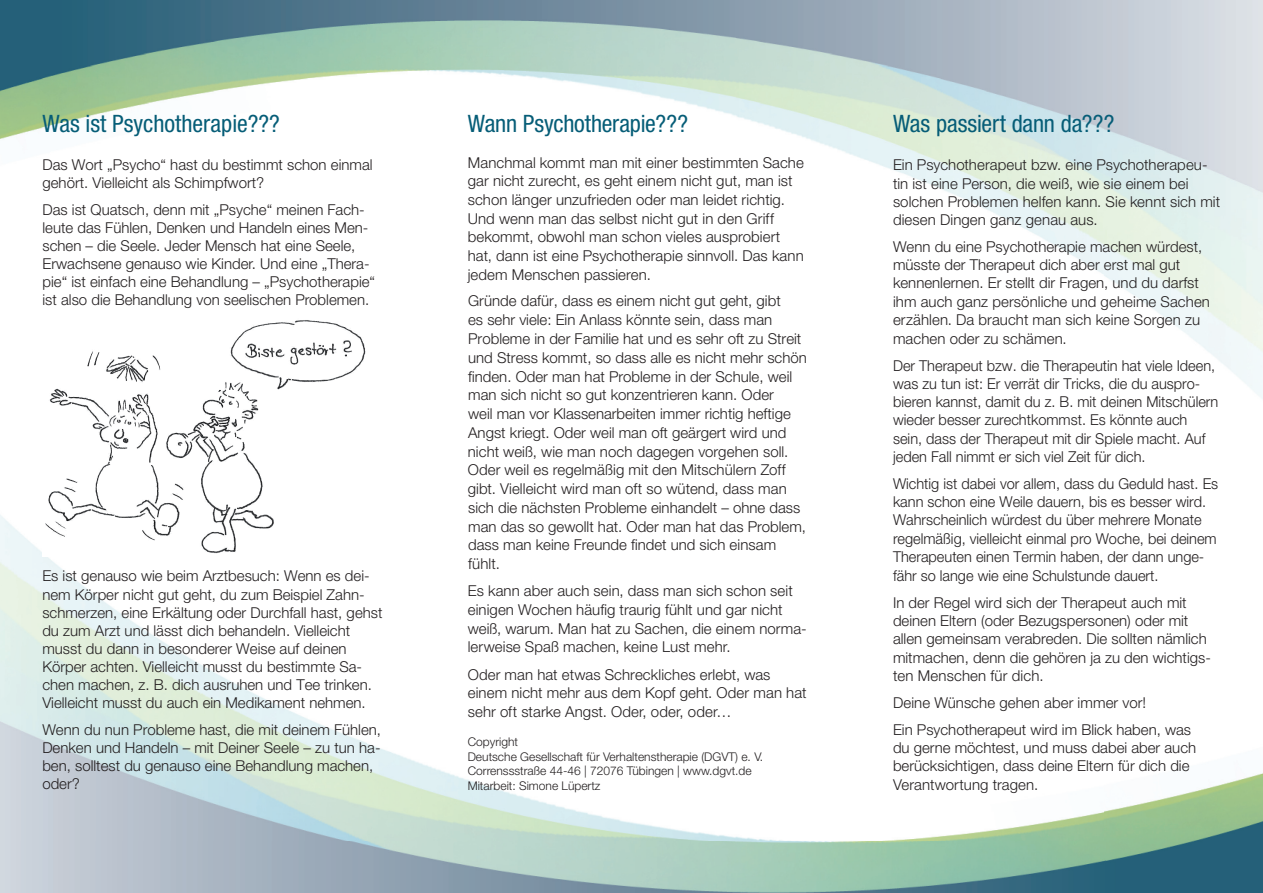
<style>
.page{position:relative;width:1263px;height:893px;background:#fff}
.page>*{position:absolute;margin:0;border:0;box-sizing:border-box;transform-origin:0 0}
.t1{font:condensed 24px "Helvetica Neue LT Pro";color:#065d77}
.t2{font:300 15px/18.8px "Helvetica Neue LT Pro";color:#231f20}
.t3{font:300 12px/14.4px "Helvetica Neue LT Pro";color:#231f20}
</style>
<div class="page">
<img style="left:0;top:0;width:1263px;height:893px">
<img style="left:43px;top:319px;width:327px;height:238px">
<h1 class="t1" style="left:43px;top:110px;width:239px">Was ist Psychotherapie???</h1>
<p class="t2" style="left:43px;top:155px;width:332px;line-height:18.1px">Das Wort „Psycho“ hast du bestimmt schon einmal gehört. Vielleicht als Schimpfwort?</p>
<p class="t2" style="left:43px;top:200px;width:334px;line-height:18.1px">Das ist Quatsch, denn mit „Psyche“ meinen Fach&shy;leute das Fühlen, Denken und Handeln eines Men&shy;schen – die Seele. Jeder Mensch hat eine Seele, Erwachsene genauso wie Kinder. Und eine „Thera&shy;pie“ ist einfach eine Behandlung – „Psychotherapie“ ist also die Behandlung von seelischen Problemen.</p>
<p class="t2" style="left:42px;top:567px;width:342px;line-height:18.1px">Es ist genauso wie beim Arztbesuch: Wenn es dei&shy;nem Körper nicht gut geht, du zum Beispiel Zahn&shy;schmerzen, eine Erkältung oder Durchfall hast, gehst du zum Arzt und lässt dich behandeln. Vielleicht musst du dann in besonderer Weise auf deinen Körper achten. Vielleicht musst du bestimmte Sa&shy;chen machen, z. B. dich ausruhen und Tee trinken.<br>Vielleicht musst du auch ein Medikament nehmen.</p>
<p class="t2" style="left:42px;top:720px;width:340px;line-height:18.1px">Wenn du nun Probleme hast, die mit deinem Fühlen, Denken und Handeln – mit Deiner Seele – zu tun ha&shy;ben, solltest du genauso eine Behandlung machen, oder?</p>
<h1 class="t1" style="left:468px;top:110px;width:222px">Wann Psychotherapie???</h1>
<p class="t2" style="left:468px;top:153px;width:338px">Manchmal kommt man mit einer bestimmten Sache gar nicht zurecht, es geht einem nicht gut, man ist schon länger unzufrieden oder man leidet richtig.<br>Und wenn man das selbst nicht gut in den Griff bekommt, obwohl man schon vieles ausprobiert hat, dann ist eine Psychotherapie sinnvoll. Das kann jedem Menschen passieren.</p>
<p class="t2" style="left:468px;top:291px;width:341px">Gründe dafür, dass es einem nicht gut geht, gibt<br>es sehr viele: Ein Anlass könnte sein, dass man Probleme in der Familie hat und es sehr oft zu Streit und Stress kommt, so dass alle es nicht mehr schön finden. Oder man hat Probleme in der Schule, weil man sich nicht so gut konzentrieren kann. Oder<br>weil man vor Klassenarbeiten immer richtig heftige Angst kriegt. Oder weil man oft geärgert wird und nicht weiß, wie man noch dagegen vorgehen soll.<br>Oder weil es regelmäßig mit den Mitschülern Zoff gibt. Vielleicht wird man oft so wütend, dass man sich die nächsten Probleme einhandelt – ohne dass man das so gewollt hat. Oder man hat das Problem, dass man keine Freunde findet und sich einsam</p>
<p class="t2" style="left:468px;top:550px;width:327px;line-height:27.2px">fühlt.<br>Es kann aber auch sein, dass man sich schon seit</p>
<p class="t2" style="left:468px;top:600px;width:340px">einigen Wochen häufig traurig fühlt und gar nicht weiß, warum. Man hat zu Sachen, die einem norma&shy;lerweise Spaß machen, keine Lust mehr.</p>
<p class="t2" style="left:468px;top:664px;width:340px">Oder man hat etwas Schreckliches erlebt, was einem nicht mehr aus dem Kopf geht. Oder man hat sehr oft starke Angst. Oder, oder, oder…</p>
<p class="t3" style="left:468px;top:735px;width:297px">Copyright<br>Deutsche Gesellschaft für Verhaltenstherapie (DGVT) e. V.<br>Correnssstraße 44-46 | 72076 Tübingen | www.dgvt.de Mitarbeit: Simone Lüpertz</p>
<h1 class="t1" style="left:893px;top:110px;width:223px">Was passiert dann da???</h1>
<p class="t2" style="left:893px;top:155px;width:329px;line-height:18.3px">Ein Psychotherapeut bzw. eine Psychotherapeu&shy;tin ist eine Person, die weiß, wie sie einem bei solchen Problemen helfen kann. Sie kennt sich mit diesen Dingen ganz genau aus.</p>
<p class="t2" style="left:893px;top:237px;width:318px">Wenn du eine Psychotherapie machen würdest, müsste der Therapeut dich aber erst mal gut kennenlernen. Er stellt dir Fragen, und du darfst ihm auch ganz persönliche und geheime Sachen erzählen. Da braucht man sich keine Sorgen zu machen oder zu schämen.</p>
<p class="t2" style="left:893px;top:356px;width:327px;line-height:18.3px">Der Therapeut bzw. die Therapeutin hat viele Ideen, was zu tun ist: Er verrät dir Tricks, die du auspro&shy;bieren kannst, damit du z. B. mit deinen Mitschülern wieder besser zurechtkommst. Es könnte auch sein, dass der Therapeut mit dir Spiele macht. Auf jeden Fall nimmt er sich viel Zeit für dich.</p>
<p class="t2" style="left:893px;top:474px;width:327px">Wichtig ist dabei vor allem, dass du Geduld hast. Es kann schon eine Weile dauern, bis es besser wird.<br>Wahrscheinlich würdest du über mehrere Monate regelmäßig, vielleicht einmal pro Woche, bei deinem Therapeuten einen Termin haben, der dann unge&shy;fähr so lange wie eine Schulstunde dauert.</p>
<p class="t2" style="left:893px;top:593px;width:319px;line-height:18.3px">In der Regel wird sich der Therapeut auch mit deinen Eltern (oder Bezugspersonen) oder mit allen gemeinsam verabreden. Die sollten nämlich mitmachen, denn die gehören ja zu den wichtigs&shy;ten Menschen für dich.</p>
<p class="t2" style="left:893px;top:689px;width:300px;line-height:26.8px">Deine Wünsche gehen aber immer vor!<br>Ein Psychotherapeut wird im Blick haben, was</p>
<p class="t2" style="left:893px;top:738px;width:305px">du gerne möchtest, und muss dabei aber auch berücksichtigen, dass deine Eltern für dich die<br>Verantwortung tragen.</p>
</div>
